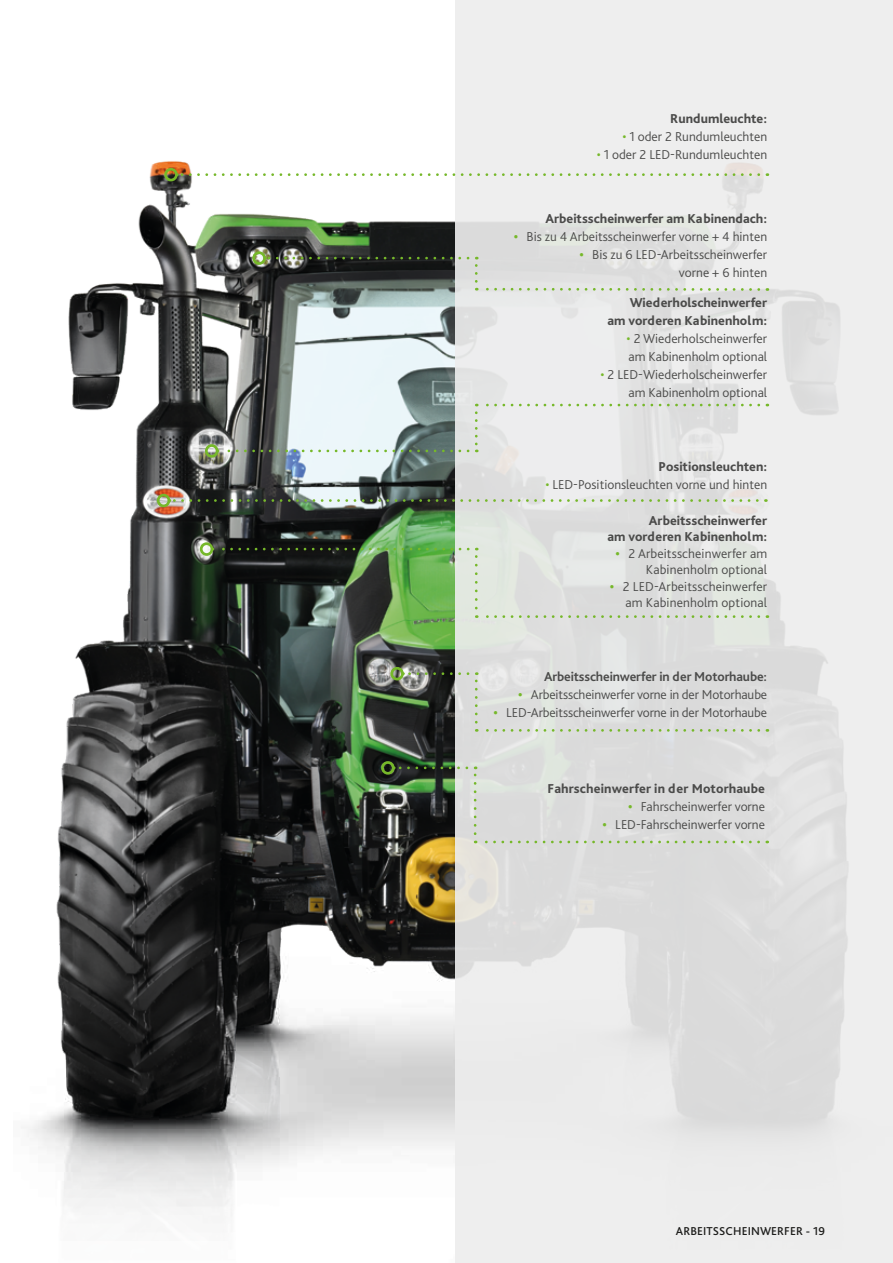
<style>
.page{position:relative;width:893px;height:1263px;background:#fff}
.page>*{position:absolute;margin:0;border:0;box-sizing:border-box;transform-origin:0 0}
.t1{font:300 13.5px/18px "Bliss Pro";color:#4b4b4a;text-align:right}
.t2{font:800 13.5px/18px "Bliss Pro";color:#4b4b4a;text-align:right}
.t3{font:700 13.5px "Bliss Pro";letter-spacing:-.01em;color:#4b4b4a}
.t4{font:500 12px "Bliss Pro";letter-spacing:.01em;color:#1d1d1b}
.s1{color:#76b82a}
.s2{font-weight:700;color:#76b82a}
</style>
<div class="page">
<img style="left:21px;top:161px;width:434px;height:1056px">
<div style="left:455px;top:0;width:438px;height:1263px;background:linear-gradient(to right,#e4e5e4,#e9e9e9)"></div>
<svg style="left:476px;top:288px;width:283px;height:3px"></svg>
<svg style="left:475px;top:257px;width:3px;height:24px"></svg>
<svg style="left:266px;top:257px;width:202px;height:2px"></svg>
<div style="left:252px;top:251px;width:14px;height:14px;border:3px solid #76b82a;border-radius:50%"></div>
<svg style="left:476px;top:404px;width:283px;height:2px"></svg>
<svg style="left:475px;top:413px;width:3px;height:39px"></svg>
<svg style="left:218px;top:450px;width:250px;height:2px"></svg>
<div style="left:205px;top:444px;width:13px;height:14px;border:3px solid #76b82a;border-radius:50%"></div>
<svg style="left:170px;top:499px;width:587px;height:3px;background:#9bac8c"></svg>
<div style="left:157px;top:494px;width:13px;height:13px;border:3px solid #76b82a;border-radius:50%"></div>
<svg style="left:476px;top:729px;width:283px;height:3px"></svg>
<svg style="left:475px;top:672px;width:3px;height:50px"></svg>
<svg style="left:404px;top:672px;width:64px;height:3px"></svg>
<div style="left:390px;top:667px;width:14px;height:13px;border:3px solid #76b82a;border-radius:50%"></div>
<svg style="left:178px;top:173px;width:581px;height:3px"></svg>
<div style="left:164px;top:168px;width:14px;height:13px;border:3px solid #76b82a;border-radius:50%"></div>
<svg style="left:475px;top:841px;width:284px;height:2px"></svg>
<svg style="left:474px;top:766px;width:2px;height:68px"></svg>
<svg style="left:395px;top:766px;width:72px;height:3px"></svg>
<div style="left:381px;top:761px;width:14px;height:14px;border:3px solid #76b82a;border-radius:50%"></div>
<svg style="left:476px;top:615px;width:283px;height:3px"></svg>
<svg style="left:475px;top:548px;width:3px;height:60px"></svg>
<svg style="left:213px;top:548px;width:255px;height:2px"></svg>
<div style="left:200px;top:542px;width:13px;height:14px;border:3px solid #76b82a;border-radius:50%"></div>
<p class="t2" style="left:670px;top:109px;width:98px">Rundumleuchte:</p>
<p class="t1" style="left:622px;top:127px;width:146px"><span class="s1">•</span> 1 oder 2 Rundumleuchten</p>
<p class="t1" style="left:597px;top:145px;width:172px"><span class="s1">•</span> 1 oder 2 LED-Rundumleuchten</p>
<p class="t2" style="left:545px;top:209px;width:223px">Arbeitsscheinwerfer am Kabinendach:</p>
<p class="t1" style="left:514px;top:228px;width:255px"><span class="s2">•</span> Bis zu 4 Arbeitsscheinwerfer vorne + 4 hinten</p>
<p class="t1" style="left:579px;top:246px;width:189px"><span class="s2">•</span> Bis zu 6 LED-Arbeitsscheinwerfer vorne + 6 hinten</p>
<p class="t2" style="left:607px;top:293px;width:161px">Wiederholscheinwerfer<br>am vorderen Kabinenholm:</p>
<p class="t1" style="left:627px;top:330px;width:142px;text-align:left"><span class="s1">•</span> 2 Wiederholscheinwerfer am Kabinenholm optional</p>
<p class="t1" style="left:600px;top:366px;width:168px"><span class="s1">•</span> 2 LED-Wiederholscheinwerfer am Kabinenholm optional</p>
<p class="t2" style="left:658px;top:457px;width:110px">Positionsleuchten:</p>
<p class="t1" style="left:545px;top:475px;width:223px"><span class="s1">•</span> LED-Positionsleuchten vorne und hinten</p>
<p class="t2" style="left:607px;top:511px;width:161px;line-height:16.5px">Arbeitsscheinwerfer<br>am vorderen Kabinenholm:</p>
<p class="t1" style="left:616px;top:545px;width:153px;line-height:16.5px"><span class="s2">•</span> 2 Arbeitsscheinwerfer am<br>Kabinenholm optional</p>
<p class="t1" style="left:610px;top:578px;width:159px;line-height:16.5px"><span class="s2">•</span> 2 LED-Arbeitsscheinwerfer am Kabinenholm optional</p>
<p class="t3" style="left:544px;top:668px;width:225px">Arbeitsscheinwerfer in der Motorhaube:</p>
<p class="t1" style="left:518px;top:686px;width:251px"><span class="s2">•</span> Arbeitsscheinwerfer vorne in der Motorhaube</p>
<p class="t1" style="left:493px;top:704px;width:275px"><span class="s2">•</span> LED-Arbeitsscheinwerfer vorne in der Motorhaube</p>
<p class="t2" style="left:548px;top:779px;width:219px">Fahrscheinwerfer in der Motorhaube</p>
<p class="t1" style="left:628px;top:797px;width:138px"><span class="s2">•</span> Fahrscheinwerfer vorne</p>
<p class="t1" style="left:602px;top:815px;width:164px"><span class="s2">•</span> LED-Fahrscheinwerfer vorne</p>
<p class="t4" style="left:676px;top:1223px;width:151px">ARBEITSSCHEINWERFER - 19</p>
</div>
